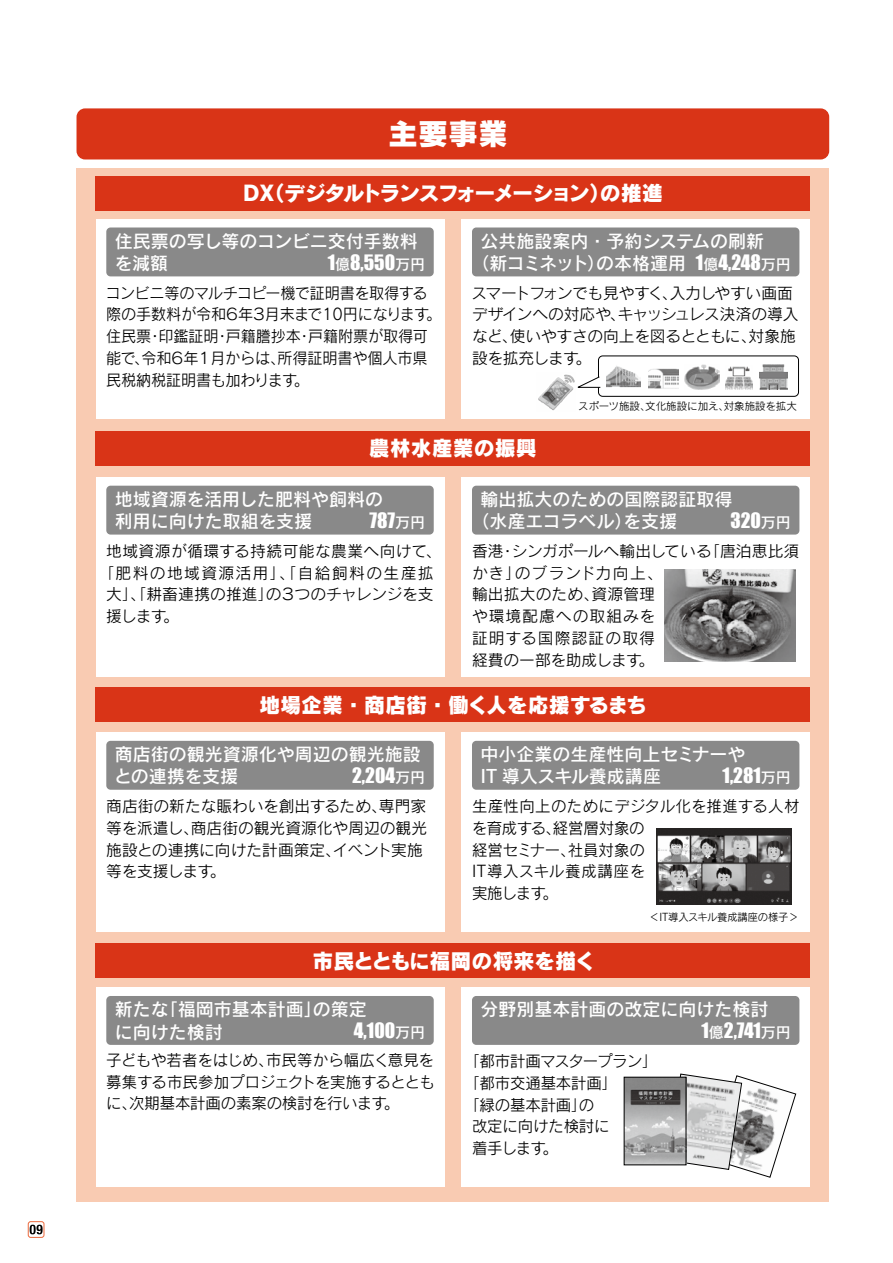
<style>
.page{position:relative;width:893px;height:1263px;background:#fff}
.page>*{position:absolute;margin:0;border:0;box-sizing:border-box;transform-origin:0 0}
.t1{font:30px "Rodin Pro EB";color:#fff}
.t2{font:21px "Rodin Pro EB";letter-spacing:-.015em;color:#fff}
.t3{font:21px "Rodin Pro EB";letter-spacing:-.09em;color:#fff}
.t4{font:19.5px "Impact";color:#fff}
.t5{font:18px/22.5px "Rodin Pro DB";color:#fff}
.t6{font:15.75px/21.8px "Rodin Pro M";letter-spacing:-.01em;color:#000}
.t7{font:15.75px/21.8px "Rodin Pro M";letter-spacing:-.01em;color:#000;scale:.96 1}
.t8{font:15.75px/21.8px "Rodin Pro M";letter-spacing:.01em;color:#000}
.t9{font:15.75px "Rodin Pro M";letter-spacing:.025em;color:#000}
.t10{font:15.75px "Rodin Pro M";letter-spacing:.09em;color:#000}
.t11{font:15.75px "Rodin Pro M";letter-spacing:-.035em;color:#000}
.t12{font:10.5px "Rodin Pro M";letter-spacing:-.01em;color:#000}
.s1{font-family:"Rodin Pro DB";font-size:15px}
.s2{font-family:"Impact";font-size:19.5px}
.s3{font-size:15px}
</style>
<div class="page">
<div style="left:77px;top:108px;width:752px;height:51px;background:#d93417;border-radius:9px"></div>
<div style="left:77px;top:168px;width:752px;height:1033px;background:#f9cbb2"></div>
<svg style="left:28px;top:1222px;width:16px;height:15px"></svg>
<div style="left:28px;top:1221px;width:16px;height:17px;border:1px solid #ec693c;border-radius:2px"></div>
<svg style="left:30px;top:1225px;width:13px;height:9px"></svg>
<div style="left:461px;top:219px;width:349px;height:200px;background:#fff"></div>
<div style="left:96px;top:219px;width:348px;height:200px;background:#fff"></div>
<div style="left:461px;top:477px;width:349px;height:200px;background:#fff"></div>
<div style="left:96px;top:477px;width:348px;height:200px;background:#fff"></div>
<div style="left:461px;top:732px;width:349px;height:200px;background:#fff"></div>
<div style="left:96px;top:732px;width:348px;height:200px;background:#fff"></div>
<div style="left:96px;top:987px;width:348px;height:200px;background:#fff"></div>
<div style="left:96px;top:176px;width:714px;height:34px;background:#d93417"></div>
<div style="left:96px;top:944px;width:714px;height:34px;background:#d93417"></div>
<div style="left:96px;top:688px;width:714px;height:34px;background:#d93417"></div>
<div style="left:96px;top:432px;width:714px;height:34px;background:#d93417"></div>
<div style="left:472px;top:227px;width:327px;height:49px;background:#898989;border-radius:4px"></div>
<div style="left:106px;top:486px;width:328px;height:49px;background:#898989;border-radius:4px"></div>
<div style="left:472px;top:486px;width:327px;height:49px;background:#898989;border-radius:4px"></div>
<div style="left:106px;top:741px;width:328px;height:49px;background:#898989;border-radius:4px"></div>
<div style="left:472px;top:741px;width:327px;height:49px;background:#898989;border-radius:4px"></div>
<div style="left:461px;top:987px;width:349px;height:200px;background:#fff"></div>
<div style="left:472px;top:996px;width:327px;height:49px;background:#898989;border-radius:4px"></div>
<div style="left:106px;top:996px;width:328px;height:49px;background:#898989;border-radius:4px"></div>
<div style="left:106px;top:227px;width:328px;height:49px;background:#898989;border-radius:4px"></div>
<img style="left:538px;top:374px;width:37px;height:37px">
<img style="left:607px;top:366px;width:33px;height:22px">
<img style="left:649px;top:368px;width:29px;height:21px">
<img style="left:685px;top:364px;width:35px;height:26px">
<img style="left:725px;top:366px;width:28px;height:24px">
<img style="left:759px;top:364px;width:28px;height:26px">
<div style="left:598px;top:356px;width:201px;height:40px;border:1px solid #000;border-radius:4px"></div>
<svg style="left:577px;top:376px;width:24px;height:12px"></svg>
<img style="left:665px;top:570px;width:131px;height:91px">
<img style="left:657px;top:828px;width:134px;height:76px">
<svg style="left:667px;top:1074px;width:129px;height:104px"></svg>
<img style="left:626px;top:1079px;width:58px;height:84px">
<div style="left:624px;top:1077px;width:62px;height:88px;border:1px solid #000"></div>
<h1 class="t1" style="left:388px;top:113px;width:121px">主要事業</h1>
<h2 class="t3" style="left:243px;top:179px;width:422px">DX（デジタルトランスフォーメーション）の推進</h2>
<p class="t5" style="left:115px;top:229px;width:304px">住民票の写し等のコンビニ交付手数料を減額</p>
<p class="t4" style="left:328px;top:247px;width:99px">1<span class="s1">億</span>8,550<span class="s1">万円</span></p>
<p class="t7" style="left:106px;top:281px;width:351px">コンビニ等のマルチコピー機で証明書を取得する際の手数料が令和６年３月末まで10円になります。住民票・印鑑証明・戸籍謄抄本・戸籍附票が取得可能で、令和６年１月からは、所得証明書や個人市県民税納税証明書も加わります。</p>
<p class="t5" style="left:471px;top:229px;width:321px;text-indent:9px">公共施設案内・予約システムの刷新<br>（新コミネット）の本格運用 <span class="s2">1</span><span class="s3">億</span><span class="s2">4,248</span><span class="s3">万円</span></p>
<p class="t6" style="left:471px;top:281px;width:329px">スマートフォンでも見やすく、入力しやすい画面デザインへの対応や、キャッシュレス決済の導入など、使いやすさの向上を図るとともに、対象施設を拡充します。</p>
<p class="t12" style="left:578px;top:399px;width:220px">スポーツ施設、文化施設に加え、対象施設を拡大</p>
<h2 class="t2" style="left:369px;top:434px;width:170px">農林水産業の振興</h2>
<p class="t5" style="left:115px;top:487px;width:270px">地域資源を活用した肥料や飼料の利用に向けた取組を支援</p>
<p class="t4" style="left:369px;top:505px;width:57px">787<span class="s1">万円</span></p>
<p class="t9" style="left:106px;top:541px;width:337px">地域資源が循環する持続可能な農業へ向けて、</p>
<p class="t10" style="left:98px;top:562px;width:337px">「肥料の地域資源活用」、「自給飼料の生産拡</p>
<p class="t8" style="left:106px;top:583px;width:329px">大」、「耕畜連携の推進」の３つのチャレンジを支</p>
<p class="t6" style="left:106px;top:605px;width:74px">援します。</p>
<p class="t5" style="left:471px;top:487px;width:262px;text-indent:9px">輸出拡大のための国際認証取得（水産エコラベル）を支援</p>
<p class="t4" style="left:730px;top:505px;width:62px">320<span class="s1">万円</span></p>
<p class="t8" style="left:472px;top:539px;width:329px">香港・シンガポールへ輸出している「唐泊恵比須かき」のブランド力向上、<br>輸出拡大のため、資源管理<br>や環境配慮への取組みを<br>証明する国際認証の取得<br>経費の一部を助成します。</p>
<h2 class="t2" style="left:259px;top:690px;width:390px">地場企業・商店街・働く人を応援するまち</h2>
<p class="t5" style="left:114px;top:742px;width:308px">商店街の観光資源化や周辺の観光施設との連携を支援</p>
<p class="t4" style="left:352px;top:760px;width:75px">2,204<span class="s1">万円</span></p>
<p class="t6" style="left:106px;top:795px;width:322px">商店街の新たな賑わいを創出するため、専門家等を派遣し、商店街の観光資源化や周辺の観光施設との連携に向けた計画策定、イベント実施等を支援します。</p>
<p class="t5" style="left:480px;top:742px;width:266px">中小企業の生産性向上セミナーや<br>IT 導入スキル養成講座</p>
<p class="t4" style="left:723px;top:760px;width:70px">1,281<span class="s1">万円</span></p>
<p class="t6" style="left:472px;top:795px;width:329px">生産性向上のためにデジタル化を推進する人材を育成する、経営層対象の<br>経営セミナー、社員対象の<br>IT導入スキル養成講座を<br>実施します。</p>
<p class="t12" style="left:649px;top:910px;width:151px">＜IT導入スキル養成講座の様子＞</p>
<h2 class="t2" style="left:312px;top:946px;width:285px">市民とともに福岡の将来を描く</h2>
<p class="t5" style="left:115px;top:997px;width:254px">新たな「福岡市基本計画」の策定に向けた検討</p>
<p class="t4" style="left:354px;top:1016px;width:73px">4,100<span class="s1">万円</span></p>
<p class="t6" style="left:106px;top:1048px;width:330px;text-align:justify">子どもや若者をはじめ、市民等から幅広く意見を募集する市民参加プロジェクトを実施するとともに、次期基本計画の素案の検討を行います。</p>
<p class="t5" style="left:480px;top:997px;width:289px">分野別基本計画の改定に向けた検討</p>
<p class="t4" style="left:701px;top:1016px;width:91px">1<span class="s1">億</span>2,741<span class="s1">万円</span></p>
<p class="t11" style="left:464px;top:1051px;width:195px">「都市計画マスタープラン」</p>
<p class="t6" style="left:464px;top:1071px;width:154px">「都市交通基本計画」</p>
<p class="t6" style="left:464px;top:1093px;width:131px">「緑の基本計画」の</p>
<p class="t6" style="left:472px;top:1115px;width:139px">改定に向けた検討に</p>
<p class="t6" style="left:472px;top:1137px;width:87px">着手します。</p>
</div>
